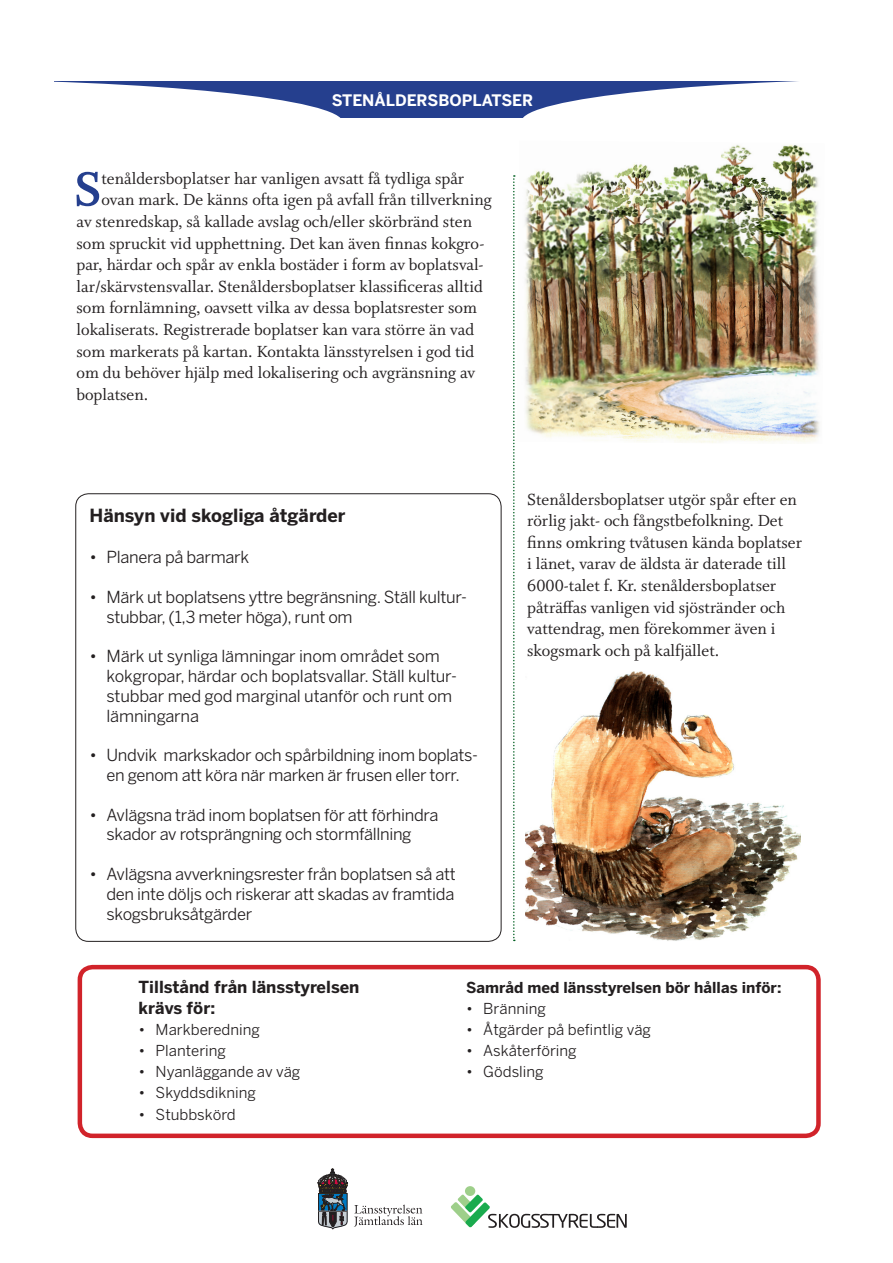
<style>
.page{position:relative;width:893px;height:1263px;background:#fff}
.page>*{position:absolute;margin:0;border:0;box-sizing:border-box;transform-origin:0 0}
.t1{font:53.1px "Whitman Bold LF";color:#253f8e}
.t2{font:18px/21.6px "Whitman Roman LF";color:#231f20}
.t3{font:700 18px "Benton Sans";color:#231f20}
.t4{font:16.5px/19.8px "Benton Sans";letter-spacing:-.02em;color:#231f20}
.t5{font:700 16.5px "Benton Sans";color:#231f20}
.t6{font:700 15.75px "Benton Sans";color:#fff}
.t7{font:15px "Benton Sans";color:#231f20}
.t8{font:700 15px "Benton Sans";color:#231f20}
</style>
<div class="page">
<div style="left:54px;top:82px;width:785px;height:36px;background:#253f8e"></div>
<svg style="left:54px;top:81px;width:289px;height:37px"></svg>
<svg style="left:521px;top:81px;width:318px;height:37px"></svg>
<img style="left:525px;top:144px;width:295px;height:299px">
<svg style="left:513px;top:175px;width:2px;height:766px"></svg>
<img style="left:525px;top:672px;width:275px;height:269px">
<svg style="left:317px;top:1169px;width:31px;height:60px"></svg>
<svg style="left:354px;top:1204px;width:69px;height:23px"></svg>
<div style="left:465px;top:1186px;width:10px;height:10px;background:#9ecf8a;border-radius:50%"></div>
<svg style="left:451px;top:1194px;width:176px;height:34px"></svg>
<div style="left:78px;top:965px;width:743px;height:173px;border:4px solid #d1232a;border-radius:13px"></div>
<p class="t6" style="left:332px;top:91px;width:203px">STENÅLDERSBOPLATSER</p>
<p class="t1" style="left:74px;top:160px;width:29px">S</p>
<p class="t2" style="left:101px;top:168px;width:364px">tenåldersboplatser har vanligen avsatt få tydliga spår</p>
<p class="t2" style="left:101px;top:189px;width:392px">ovan mark. De känns ofta igen på avfall från tillverkning</p>
<p class="t2" style="left:77px;top:211px;width:397px">av stenredskap, så kallade avslag och/eller skörbränd sten</p>
<p class="t2" style="left:77px;top:233px;width:409px">som spruckit vid upphettning. Det kan även finnas kokgro-</p>
<p class="t2" style="left:77px;top:254px;width:409px">par, härdar och spår av enkla bostäder i form av boplatsval-</p>
<p class="t2" style="left:77px;top:276px;width:408px">lar/skärvstensvallar. Stenåldersboplatser klassificeras alltid</p>
<p class="t2" style="left:77px;top:297px;width:402px">som fornlämning, oavsett vilka av dessa boplatsrester som</p>
<p class="t2" style="left:77px;top:319px;width:399px">lokaliserats. Registrerade boplatser kan vara större än vad</p>
<p class="t2" style="left:77px;top:341px;width:399px">som markerats på kartan. Kontakta länsstyrelsen i god tid</p>
<p class="t2" style="left:77px;top:362px;width:400px">om du behöver hjälp med lokalisering och avgränsning av</p>
<p class="t2" style="left:77px;top:384px;width:73px">boplatsen.</p>
<p class="t3" style="left:90px;top:504px;width:257px">Hänsyn vid skogliga åtgärder</p>
<p class="t4" style="left:90px;top:547px;width:161px">• Planera på barmark</p>
<p class="t4" style="left:107px;top:587px;width:362px;text-indent:-17px">• Märk ut boplatsens yttre begränsning. Ställ kultur&shy;stubbar, (1,3 meter höga), runt om</p>
<p class="t4" style="left:107px;top:646px;width:352px;text-indent:-17px">• Märk ut synliga lämningar inom området som kokgropar, härdar och boplatsvallar. Ställ kultur&shy;stubbar med god marginal utanför och runt om lämningarna</p>
<p class="t4" style="left:90px;top:745px;width:390px;text-align:center">• Undvik markskador och spårbildning inom boplats&shy;en genom att köra när marken är frusen eller torr.</p>
<p class="t4" style="left:90px;top:804px;width:350px;text-align:center">• Avlägsna träd inom boplatsen för att förhindra skador av rotsprängning och stormfällning</p>
<p class="t4" style="left:107px;top:864px;width:351px;text-align:justify;text-indent:-17px">• Avlägsna avverkningsrester från boplatsen så att den inte döljs och riskerar att skadas av framtida skogsbruksåtgärder</p>
<p class="t2" style="left:527px;top:489px;width:276px">Stenåldersboplatser utgör spår efter en rörlig jakt- och fångstbefolkning. Det finns omkring tvåtusen kända boplatser i länet, varav de äldsta är daterade till 6000-talet f. Kr. stenåldersboplatser påträffas vanligen vid sjöstränder och vattendrag, men förekommer även i skogsmark och på kalfjället.</p>
<p class="t5" style="left:139px;top:977px;width:222px">Tillstånd från länsstyrelsen</p>
<p class="t5" style="left:139px;top:998px;width:78px">krävs för:</p>
<p class="t7" style="left:139px;top:1021px;width:123px">• Markberedning</p>
<p class="t7" style="left:139px;top:1042px;width:89px">• Plantering</p>
<p class="t7" style="left:139px;top:1063px;width:163px">• Nyanläggande av väg</p>
<p class="t7" style="left:139px;top:1084px;width:119px">• Skyddsdikning</p>
<p class="t7" style="left:139px;top:1106px;width:99px">• Stubbskörd</p>
<p class="t8" style="left:466px;top:978px;width:317px">Samråd med länsstyrelsen bör hållas inför:</p>
<p class="t7" style="left:466px;top:999px;width:81px">• Bränning</p>
<p class="t7" style="left:466px;top:1020px;width:186px">• Åtgärder på befintlig väg</p>
<p class="t7" style="left:466px;top:1041px;width:112px">• Askåterföring</p>
<p class="t7" style="left:466px;top:1062px;width:79px">• Gödsling</p>
</div>
